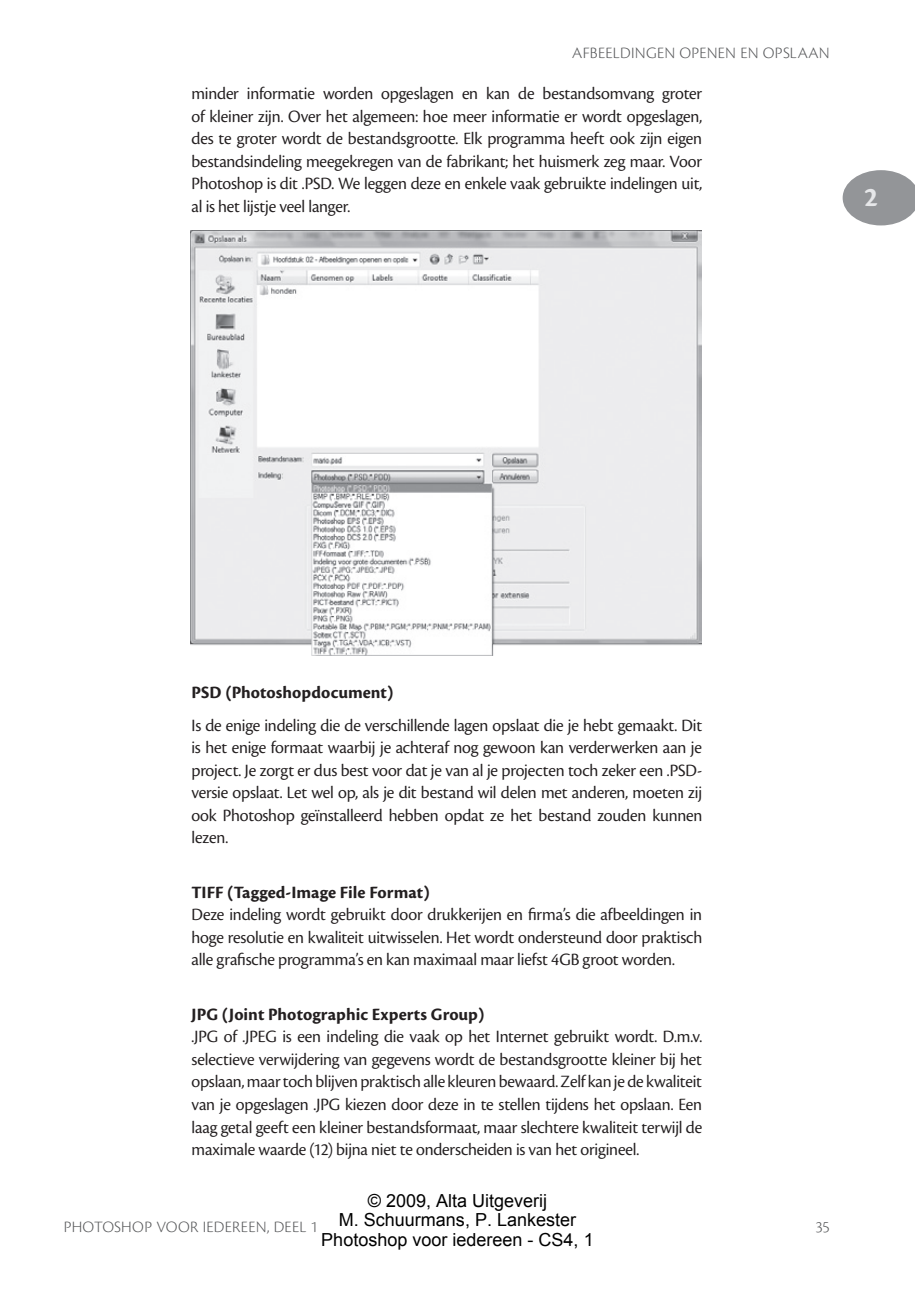
<style>
.page{position:relative;width:915px;height:1306px;background:#fff}
.page>*{position:absolute;margin:0;border:0;box-sizing:border-box;transform-origin:0 0}
.t1{font:700 28.5px "Cronos Pro";color:#e6e7e9}
.t2{font:18px/22.5px "Cronos Pro Disp";letter-spacing:-.01em;color:#231f20;text-align:justify}
.t3{font:700 18px "Cronos Pro";letter-spacing:.005em;color:#231f20}
.t4{font:18px/19.6px "Arial";color:#000;text-align:center}
.t5{font:300 16.5px "Cronos Pro";letter-spacing:.02em;color:#57585a}
</style>
<div class="page">
<svg style="left:842px;top:170px;width:72px;height:55px"></svg>
<img style="left:190px;top:230px;width:511px;height:425px">
<p class="t5" style="left:572px;top:44px;width:259px">AFBEELDINGEN OPENEN EN OPSLAAN</p>
<p class="t2" style="left:191px;top:82px;width:512px">minder informatie worden opgeslagen en kan de bestandsomvang groter of kleiner zijn. Over het algemeen: hoe meer informatie er wordt opgeslagen, des te groter wordt de bestandsgrootte. Elk programma heeft ook zijn eigen bestandsindeling meegekregen van de fabrikant; het huismerk zeg maar. Voor Photoshop is dit .PSD. We leggen deze en enkele vaak gebruikte indelingen uit, al is het lijstje veel langer.</p>
<h1 class="t1" style="left:863px;top:181px;width:16px">2</h1>
<p class="t3" style="left:191px;top:681px;width:203px">PSD (Photoshopdocument)</p>
<p class="t2" style="left:191px;top:713px;width:512px">Is de enige indeling die de verschillende lagen opslaat die je hebt gemaakt. Dit is het enige formaat waarbij je achteraf nog gewoon kan verderwerken aan je project. Je zorgt er dus best voor dat je van al je projecten toch zeker een .PSD&shy;versie opslaat. Let wel op, als je dit bestand wil delen met anderen, moeten zij ook Photoshop geïnstalleerd hebben opdat ze het bestand zouden kunnen lezen.</p>
<p class="t3" style="left:191px;top:881px;width:240px">TIFF (Tagged-Image File Format)</p>
<p class="t2" style="left:191px;top:903px;width:512px">Deze indeling wordt gebruikt door drukkerijen en firma’s die afbeeldingen in hoge resolutie en kwaliteit uitwisselen. Het wordt ondersteund door praktisch alle grafische programma’s en kan maximaal maar liefst 4GB groot worden.</p>
<p class="t3" style="left:191px;top:1004px;width:294px">JPG (Joint Photographic Experts Group)</p>
<p class="t2" style="left:191px;top:1025px;width:512px">.JPG of .JPEG is een indeling die vaak op het Internet gebruikt wordt. D.m.v. selectieve verwijdering van gegevens wordt de bestandsgrootte kleiner bij het opslaan, maar toch blijven praktisch alle kleuren bewaard. Zelf kan je de kwaliteit van je opgeslagen .JPG kiezen door deze in te stellen tijdens het opslaan. Een laag getal geeft een kleiner bestandsformaat, maar slechtere kwaliteit terwijl de maximale waarde (12) bijna niet te onderscheiden is van het origineel.</p>
<p class="t4" style="left:321px;top:1190px;width:274px">© 2009, Alta Uitgeverij<br>M. Schuurmans, P. Lankester<br>Photoshop voor iedereen - CS4, 1</p>
<p class="t5" style="left:64px;top:1217px;width:255px">PHOTOSHOP VOOR IEDEREEN, DEEL 1</p>
<p class="t5" style="left:815px;top:1217px;width:16px">35</p>
</div>
